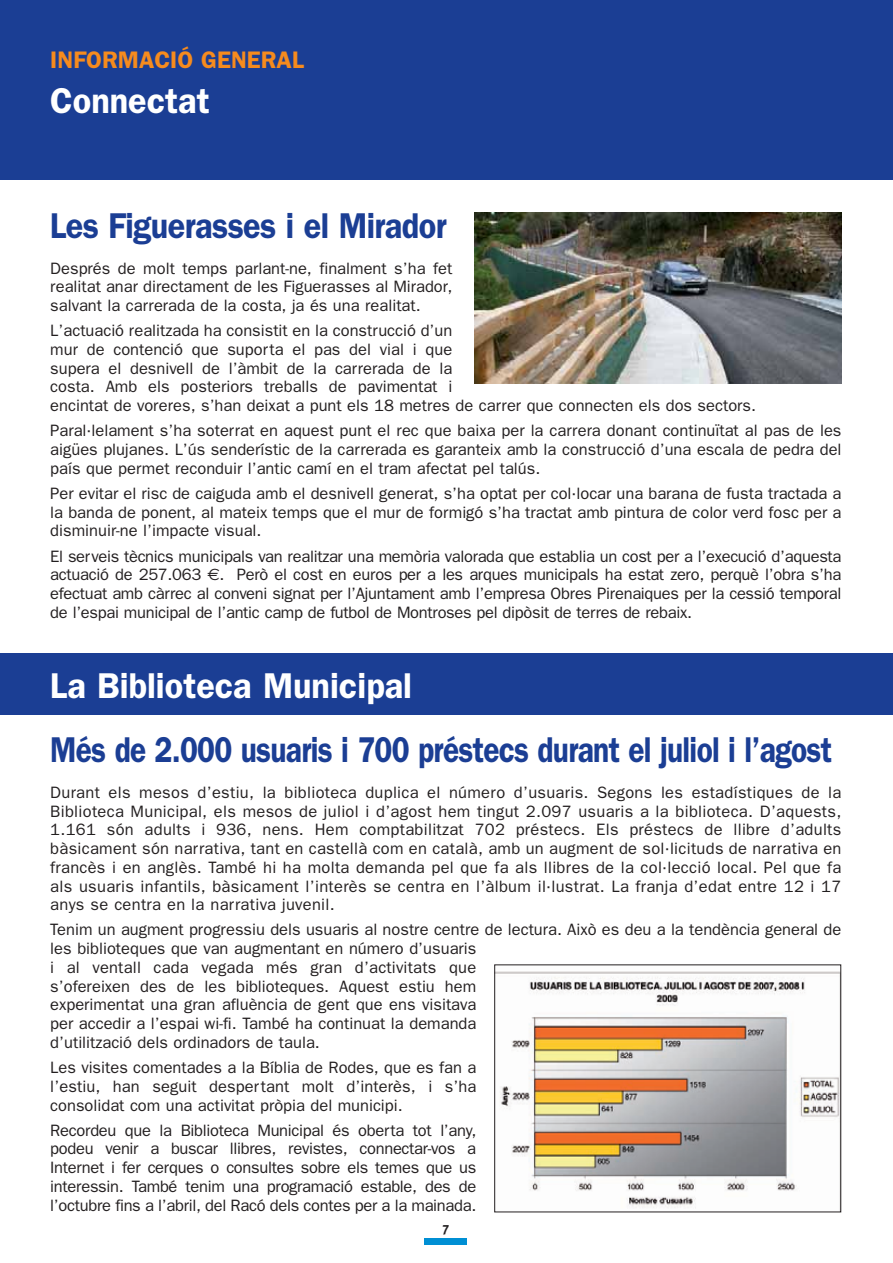
<style>
.page{position:relative;width:893px;height:1263px;background:#fff}
.page>*{position:absolute;margin:0;border:0;box-sizing:border-box;transform-origin:0 0}
.t1{font:600 36px "Franklin Gothic";letter-spacing:-.025em;color:#1b3e94;scale:.83 1}
.t2{font:600 36px "Franklin Gothic";color:#fff;scale:.95 1}
.t3{font:600 36px "Franklin Gothic";letter-spacing:-.025em;color:#1b3e94;scale:.9 1}
.t4{font:600 24px "Franklin Gothic";color:#f68b1e}
.t5{font:16.5px/18.8px "Franklin Gothic";color:#231f20;text-align:justify}
.t6{font:700 13.5px "Meta Plus";color:#231f20}
.s1{font-family:"Euro Sans"}
</style>
<div class="page">
<div style="left:424px;top:1238px;width:43px;height:6px;background:#008fd4"></div>
<div style="left:0;top:0;width:893px;height:179px;background:#1b3e94"></div>
<div style="left:0;top:653px;width:893px;height:62px;background:#1b3e94"></div>
<img style="left:474px;top:213px;width:368px;height:170px">
<img style="left:496px;top:971px;width:343px;height:237px">
<div style="left:494px;top:964px;width:347px;height:248px;border:1px solid #231f20"></div>
<h2 class="t4" style="left:50px;top:51px;width:255px">INFORMACIÓ GENERAL</h2>
<h1 class="t2" style="left:50px;top:88px;width:169px">Connectat</h1>
<h1 class="t3" style="left:50px;top:213px;width:442px">Les Figuerasses i el Mirador</h1>
<p class="t5" style="left:50px;top:260px;width:404px">Després de molt temps parlant-ne, finalment s’ha fet realitat anar directament de les Figuerasses al Mirador, salvant la carrerada de la costa, ja és una realitat.</p>
<p class="t5" style="left:50px;top:323px;width:707px;text-align:left">L’actuació realitzada ha consistit en la construcció d’un<br>mur de contenció que suporta el pas del vial i que<br>supera el desnivell de l’àmbit de la carrerada de la<br>costa. Amb els posteriors treballs de pavimentat i<br>encintat de voreres, s’han deixat a punt els 18 metres de carrer que connecten els dos sectors.</p>
<p class="t5" style="left:50px;top:423px;width:793px">Paral·lelament s’ha soterrat en aquest punt el rec que baixa per la carrera donant continuïtat al pas de les aigües plujanes. L’ús senderístic de la carrerada es garanteix amb la construcció d’una escala de pedra del país que permet reconduir l’antic camí en el tram afectat pel talús.</p>
<p class="t5" style="left:50px;top:485px;width:793px">Per evitar el risc de caiguda amb el desnivell generat, s’ha optat per col·locar una barana de fusta tractada a la banda de ponent, al mateix temps que el mur de formigó s’ha tractat amb pintura de color verd fosc per a disminuir-ne l’impacte visual.</p>
<p class="t5" style="left:50px;top:548px;width:793px">El serveis tècnics municipals van realitzar una memòria valorada que establia un cost per a l’execució d’aquesta actuació de 257.063 <span class="s1">€</span>. Però el cost en euros per a les arques municipals ha estat zero, perquè l’obra s’ha efectuat amb càrrec al conveni signat per l’Ajuntament amb l’empresa Obres Pirenaiques per la cessió temporal de l’espai municipal de l’antic camp de futbol de Montroses pel dipòsit de terres de rebaix.</p>
<h1 class="t2" style="left:50px;top:673px;width:382px">La Biblioteca Municipal</h1>
<h1 class="t1" style="left:50px;top:737px;width:943px">Més de 2.000 usuaris i 700 préstecs durant el juliol i l’agost</h1>
<p class="t5" style="left:50px;top:784px;width:793px">Durant els mesos d’estiu, la biblioteca duplica el número d’usuaris. Segons les estadístiques de la Biblioteca Municipal, els mesos de juliol i d’agost hem tingut 2.097 usuaris a la biblioteca. D’aquests, 1.161 són adults i 936, nens. Hem comptabilitzat 702 préstecs. Els préstecs de llibre d’adults bàsicament són narrativa, tant en castellà com en català, amb un augment de sol·licituds de narrativa en francès i en anglès. També hi ha molta demanda pel que fa als llibres de la col·lecció local. Pel que fa als usuaris infantils, bàsicament l’interès se centra en l’àlbum il·lustrat. La franja d’edat entre 12 i 17 anys se centra en la narrativa juvenil.</p>
<p class="t5" style="left:50px;top:922px;width:792px;text-align:left">Tenim un augment progressiu dels usuaris al nostre centre de lectura. Això es deu a la tendència general de les biblioteques que van augmentant en número d’usuaris<br>i al ventall cada vegada més gran d’activitats que<br>s’ofereixen des de les biblioteques. Aquest estiu hem<br>experimentat una gran afluència de gent que ens visitava<br>per accedir a l’espai wi-fi. També ha continuat la demanda<br>d’utilització dels ordinadors de taula.</p>
<p class="t5" style="left:50px;top:1059px;width:428px">Les visites comentades a la Bíblia de Rodes, que es fan a l’estiu, han seguit despertant molt d’interès, i s’ha consolidat com una activitat pròpia del municipi.</p>
<p class="t5" style="left:50px;top:1122px;width:428px">Recordeu que la Biblioteca Municipal és oberta tot l’any, podeu venir a buscar llibres, revistes, connectar-vos a Internet i fer cerques o consultes sobre els temes que us interessin. També tenim una programació estable, des de l’octubre fins a l’abril, del Racó dels contes per a la mainada.</p>
<p class="t6" style="left:443px;top:1220px;width:8px">7</p>
</div>
